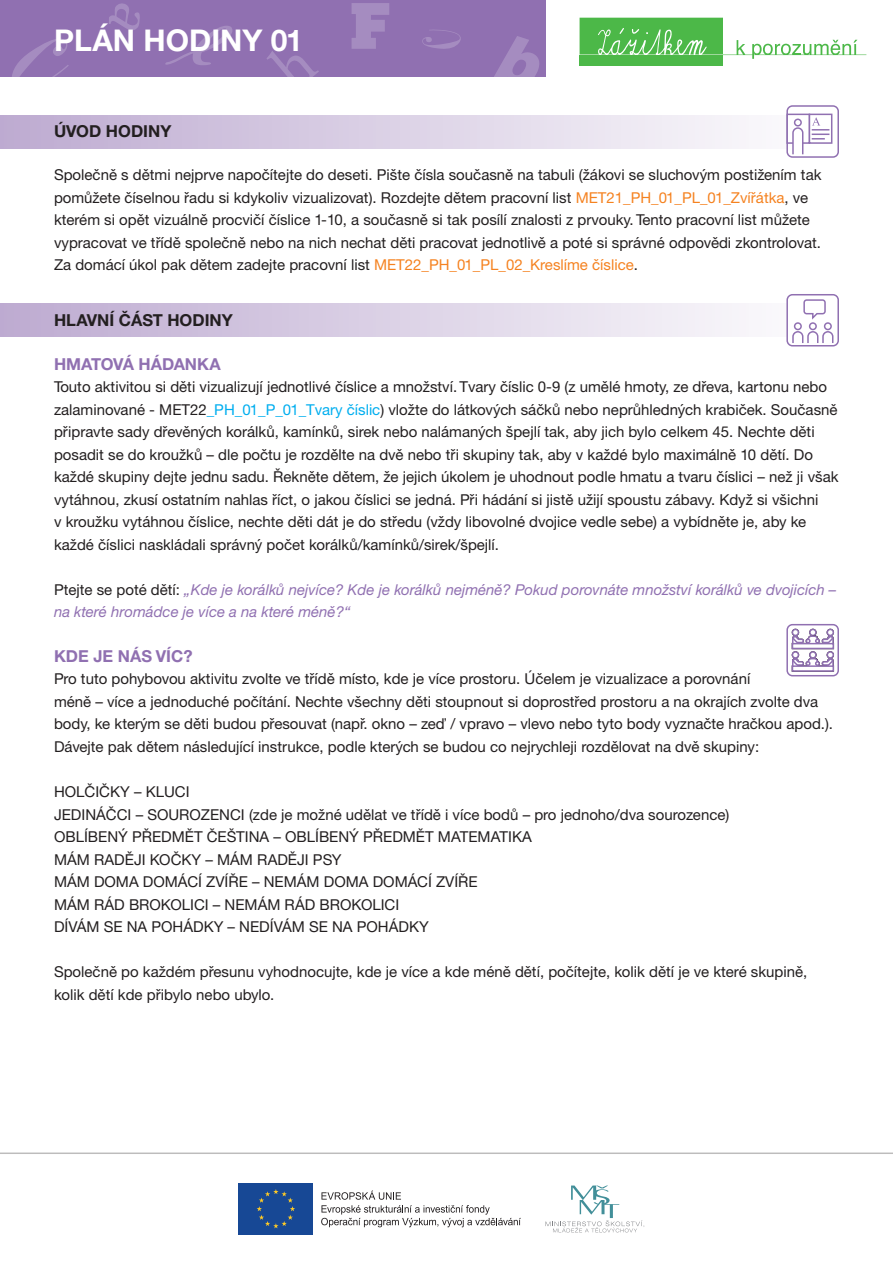
<style>
.page{position:relative;width:893px;height:1263px;background:#fff}
.page>*{position:absolute;margin:0;border:0;box-sizing:border-box;transform-origin:0 0}
.t1{font:700 30px "Helvetica Neue CE";color:#fff}
.t2{font:700 16.5px "Helvetica Neue CE";color:#231f20}
.t3{font:700 16.5px "Helvetica Neue CE";color:#9070b1}
.t4{font:15px/22.5px "Helvetica Neue CE";color:#231f20}
.t5{font:italic 15px/22.5px "Helvetica Neue CE";color:#9070b1}
.s1{color:#f58220}
.s2{color:#00aeef}
.s3{font-style:normal;color:#231f20}
</style>
<div class="page">
<div style="left:0;top:0;width:546px;height:77px;background:#9070b1"></div>
<svg style="left:109px;top:3px;width:31px;height:27px"></svg>
<svg style="left:494px;top:36px;width:45px;height:41px"></svg>
<svg style="left:12px;top:38px;width:57px;height:39px"></svg>
<svg style="left:165px;top:26px;width:67px;height:39px"></svg>
<svg style="left:352px;top:3px;width:37px;height:46px"></svg>
<svg style="left:267px;top:51px;width:52px;height:26px"></svg>
<svg style="left:422px;top:29px;width:39px;height:20px"></svg>
<svg style="left:580px;top:17px;width:287px;height:49px"></svg>
<hr style="left:0;top:1152px;width:893px;height:2px;background:#231f20">
<svg style="left:321px;top:1190px;width:200px;height:37px"></svg>
<div style="left:237px;top:1181px;width:78px;height:56px;background:linear-gradient(to right,#fff,#fff)"></div>
<div style="left:239px;top:1183px;width:74px;height:51px;background:#174895"></div>
<svg style="left:257px;top:1189px;width:38px;height:39px"></svg>
<svg style="left:545px;top:1185px;width:100px;height:47px"></svg>
<div style="left:0;top:115px;width:839px;height:33px;background:linear-gradient(to right,#bdabd1,#fefefe)"></div>
<div style="left:0;top:304px;width:839px;height:33px;background:linear-gradient(to right,#bdabd1,#fefefe)"></div>
<div style="left:787px;top:295px;width:51px;height:51px;background:#fff;border-radius:5px"></div>
<div style="left:786px;top:294px;width:53px;height:52px;border:2px solid #9070b1;border-radius:5px"></div>
<svg style="left:791px;top:299px;width:43px;height:46px"></svg>
<div style="left:787px;top:106px;width:51px;height:51px;background:#fff;border-radius:5px"></div>
<div style="left:786px;top:105px;width:53px;height:53px;border:2px solid #9070b1;border-radius:5px"></div>
<div style="left:786px;top:114px;width:24px;height:30px;background:#fff;border:2px solid #9070b1"></div>
<div style="left:809px;top:114px;width:23px;height:30px;background:#fff;border:2px solid #9070b1"></div>
<svg style="left:791px;top:127px;width:13px;height:29px"></svg>
<div style="left:794px;top:119px;width:8px;height:8px;border:2px solid #9070b1;border-radius:50%"></div>
<svg style="left:812px;top:117px;width:17px;height:23px"></svg>
<div style="left:786px;top:624px;width:53px;height:52px;border:2px solid #9070b1;border-radius:5px"></div>
<svg style="left:792px;top:670px;width:42px;height:2px"></svg>
<svg style="left:791px;top:629px;width:44px;height:41px"></svg>
<svg style="left:792px;top:643px;width:42px;height:6px"></svg>
<h1 class="t1" style="left:54px;top:22px;width:250px">PLÁN HODINY 01</h1>
<p class="t2" style="left:54px;top:121px;width:119px">ÚVOD HODINY</p>
<p class="t4" style="left:54px;top:164px;width:769px">Společně s dětmi nejprve napočítejte do deseti. Pište čísla současně na tabuli (žákovi se sluchovým postižením tak pomůžete číselnou řadu si kdykoliv vizualizovat). Rozdejte dětem pracovní list <span class="s1">MET21_PH_01_PL_01_Zvířátka</span>, ve kterém si opět vizuálně procvičí číslice 1-10, a současně si tak posílí znalosti z prvouky. Tento pracovní list můžete vypracovat ve třídě společně nebo na nich nechat děti pracovat jednotlivě a poté si správné odpovědi zkontrolovat.<br>Za domácí úkol pak dětem zadejte pracovní list <span class="s1">MET22_PH_01_PL_02_Kreslíme číslice</span>.</p>
<p class="t2" style="left:54px;top:310px;width:180px">HLAVNÍ ČÁST HODINY</p>
<p class="t3" style="left:54px;top:354px;width:168px">HMATOVÁ HÁDANKA</p>
<p class="t4" style="left:54px;top:376px;width:786px">Touto aktivitou si děti vizualizují jednotlivé číslice a množství. Tvary číslic 0-9 (z umělé hmoty, ze dřeva, kartonu nebo zalaminované - MET22<span class="s2">_PH_01_P_01_Tvary číslic</span>) vložte do látkových sáčků nebo neprůhledných krabiček. Současně připravte sady dřevěných korálků, kamínků, sirek nebo nalámaných špejlí tak, aby jich bylo celkem 45. Nechte děti posadit se do kroužků – dle počtu je rozdělte na dvě nebo tři skupiny tak, aby v každé bylo maximálně 10 dětí. Do každé skupiny dejte jednu sadu. Řekněte dětem, že jejich úkolem je uhodnout podle hmatu a tvaru číslici – než ji však vytáhnou, zkusí ostatním nahlas říct, o jakou číslici se jedná. Při hádání si jistě užijí spoustu zábavy. Když si všichni<br>v kroužku vytáhnou číslice, nechte děti dát je do středu (vždy libovolné dvojice vedle sebe) a vybídněte je, aby ke každé číslici naskládali správný počet korálků/kamínků/sirek/špejlí.</p>
<p class="t5" style="left:54px;top:578px;width:784px"><span class="s3">Ptejte se poté dětí:</span> „Kde je korálků nejvíce? Kde je korálků nejméně? Pokud porovnáte množství korálků ve dvojicích – na které hromádce je více a na které méně?“</p>
<p class="t3" style="left:54px;top:646px;width:140px">KDE JE NÁS VÍC?</p>
<p class="t4" style="left:54px;top:668px;width:781px">Pro tuto pohybovou aktivitu zvolte ve třídě místo, kde je více prostoru. Účelem je vizualizace a porovnání<br>méně – více a jednoduché počítání. Nechte všechny děti stoupnout si doprostřed prostoru a na okrajích zvolte dva body, ke kterým se děti budou přesouvat (např. okno zeď / vpravo vlevo nebo tyto body vyznačte hračkou apod.).<br>Dávejte pak dětem následující instrukce, podle kterých se budou co nejrychleji rozdělovat na dvě skupiny:</p>
<p class="t4" style="left:54px;top:780px;width:677px">HOLČIČKY – KLUCI<br>JEDINÁČCI – SOUROZENCI (zde je možné udělat ve třídě i více bodů – pro jednoho/dva sourozence)<br>OBLÍBENÝ PŘEDMĚT ČEŠTINA – OBLÍBENÝ PŘEDMĚT MATEMATIKA<br>MÁM RADĚJI KOČKY – MÁM RADĚJI PSY<br>MÁM DOMA DOMÁCÍ ZVÍŘE – NEMÁM DOMA DOMÁCÍ ZVÍŘE<br>MÁM RÁD BROKOLICI – NEMÁM RÁD BROKOLICI<br>DÍVÁM SE NA POHÁDKY – NEDÍVÁM SE NA POHÁDKY</p>
<p class="t4" style="left:54px;top:960px;width:755px">Společně po každém přesunu vyhodnocujte, kde je více a kde méně dětí, počítejte, kolik dětí je ve které skupině, kolik dětí kde přibylo nebo ubylo.</p>
</div>
